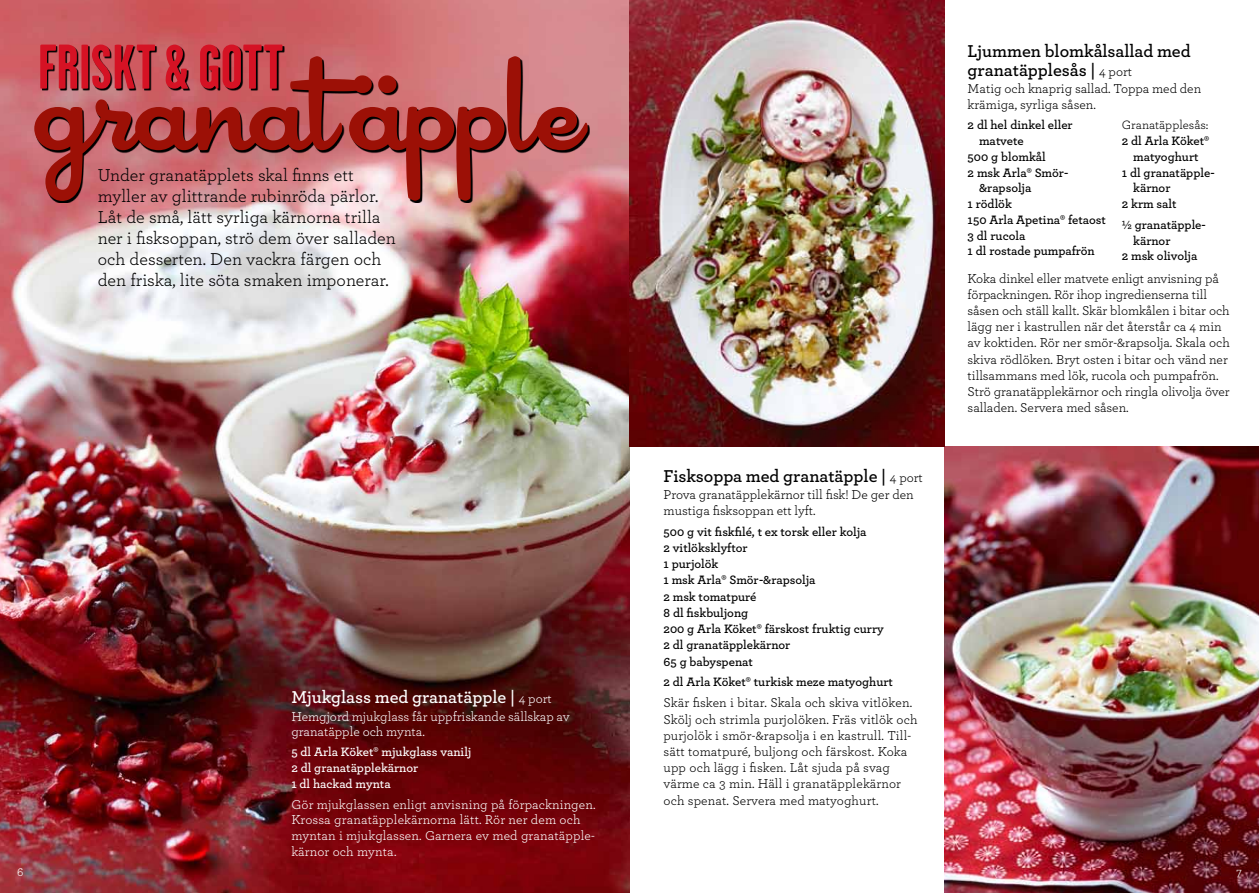
<style>
.page{position:relative;width:1259px;height:893px;background:#fff}
.page>*{position:absolute;margin:0;border:0;box-sizing:border-box;transform-origin:0 0}
.t1{font:147px "Cocktail Shaker";color:#9c1006}
.t2{font:700 63px "Garage Gothic";color:#d51224}
.t3{font:18px/21px "Archer";color:#000}
.t4{font:600 18px/18.8px "Archer";color:#000}
.t5{font:600 18px "Archer";color:#fff}
.t6{font:13.5px/16.2px "Archer";color:#000}
.t7{font:13.5px/15.6px "Archer";color:#fff}
.t8{font:600 12.75px/16.2px "Archer";color:#000}
.t9{font:600 12.75px/15.8px "Archer";color:#fff}
.t10{font:12.75px "Archer";color:#000}
.t11{font:12.3px "Archer";color:#fff}
.s1{font-weight:400;font-size:13.5px}
</style>
<div class="page">
<img style="left:0;top:0;width:629px;height:893px">
<svg style="left:42px;top:46px;width:242px;height:12px;background:#59292a"></svg>
<img style="left:944px;top:446px;width:315px;height:447px">
<img style="left:629px;top:0;width:315px;height:446px">
<svg style="left:36px;top:58px;width:554px;height:145px;background:#97595c"></svg>
<h2 class="t2" style="left:38px;top:28px;width:247px">FRISKT &amp; GOTT</h2>
<h1 class="t1" style="left:36px;top:20px;width:546px">granatäpple</h1>
<h3 class="t3" style="left:98px;top:164px;width:299px">Under granatäpplets skal finns ett myller av glittrande rubinröda pärlor.<br>Låt de små, lätt syrliga kärnorna trilla ner i fisksoppan, strö dem över salladen och desserten. Den vackra färgen och den friska, lite söta smaken imponerar.</h3>
<h3 class="t5" style="left:291px;top:684px;width:262px">Mjukglass med granatäpple | <span class="s1">4 port</span></h3>
<p class="t7" style="left:291px;top:708px;width:280px">Hemgjord mjukglass får uppfriskande sällskap av granatäpple och mynta.</p>
<p class="t9" style="left:291px;top:743px;width:181px">5 dl Arla Köket® mjukglass vanilj<br>2 dl granatäpplekärnor<br>1 dl hackad mynta</p>
<p class="t7" style="left:291px;top:796px;width:306px">Gör mjukglassen enligt anvisning på förpackningen.<br>Krossa granatäpplekärnorna lätt. Rör ner dem och myntan i mjukglassen. Garnera ev med granatäpple&shy;kärnor och mynta.</p>
<h3 class="t4" style="left:663px;top:466px;width:261px">Fisksoppa med granatäpple | <span class="s1">4 port</span></h3>
<p class="t6" style="left:663px;top:486px;width:252px">Prova granatäpplekärnor till fisk! De ger den mustiga fisksoppan ett lyft.</p>
<p class="t8" style="left:663px;top:523px;width:222px">500 g vit fiskfilé, t ex torsk eller kolja<br>2 vitlöksklyftor<br>1 purjolök<br>1 msk Arla® Smör-&amp;rapsolja<br>2 msk tomatpuré<br>8 dl fiskbuljong<br>200 g Arla Köket® färskost fruktig curry<br>2 dl granatäpplekärnor<br>65 g babyspenat</p>
<p class="t8" style="left:663px;top:673px;width:231px">2 dl Arla Köket® turkisk meze matyoghurt</p>
<p class="t6" style="left:663px;top:694px;width:255px">Skär fisken i bitar. Skala och skiva vitlöken.<br>Skölj och strimla purjolöken. Fräs vitlök och purjolök i smör-&amp;rapsolja i en kastrull. Till&shy;sätt tomatpuré, buljong och färskost. Koka upp och lägg i fisken. Låt sjuda på svag värme ca 3 min. Häll i granatäpplekärnor och spenat. Servera med matyoghurt.</p>
<h3 class="t4" style="left:967px;top:40px;width:225px">Ljummen blomkålsallad med granatäpplesås | <span class="s1">4 port</span></h3>
<p class="t6" style="left:967px;top:79px;width:235px">Matig och knaprig sallad. Toppa med den krämiga, syrliga såsen.</p>
<p class="t8" style="left:967px;top:116px;width:107px">2 dl hel dinkel eller</p>
<p class="t8" style="left:979px;top:132px;width:46px">matvete</p>
<p class="t8" style="left:967px;top:148px;width:80px">500 g blomkål</p>
<p class="t8" style="left:967px;top:163px;width:102px">2 msk Arla® Smör-</p>
<p class="t8" style="left:979px;top:179px;width:54px">&amp;rapsolja</p>
<p class="t8" style="left:967px;top:195px;width:46px">1 rödlök</p>
<p class="t8" style="left:967px;top:211px;width:140px">150 Arla Apetina® fetaost</p>
<p class="t8" style="left:967px;top:226px;width:59px">3 dl rucola</p>
<p class="t8" style="left:967px;top:242px;width:129px">1 dl rostade pumpafrön</p>
<p class="t6" style="left:967px;top:269px;width:264px">Koka dinkel eller matvete enligt anvisning på förpackningen. Rör ihop ingredienserna till såsen och ställ kallt. Skär blomkålen i bitar och lägg ner i kastrullen när det återstår ca 4 min av koktiden. Rör ner smör-&amp;rapsolja. Skala och skiva rödlöken. Bryt osten i bitar och vänd ner tillsammans med lök, rucola och pumpafrön.<br>Strö granatäpplekärnor och ringla olivolja över salladen. Servera med såsen.</p>
<p class="t10" style="left:1121px;top:116px;width:88px">Granatäpplesås:</p>
<p class="t8" style="left:1121px;top:132px;width:89px">2 dl Arla Köket®</p>
<p class="t8" style="left:1133px;top:148px;width:67px">matyoghurt</p>
<p class="t8" style="left:1121px;top:164px;width:94px">1 dl granatäpple-</p>
<p class="t8" style="left:1133px;top:179px;width:39px">kärnor</p>
<p class="t8" style="left:1121px;top:195px;width:56px">2 krm salt</p>
<p class="t8" style="left:1121px;top:216px;width:85px">½ granatäpple-</p>
<p class="t8" style="left:1133px;top:232px;width:39px">kärnor</p>
<p class="t8" style="left:1121px;top:247px;width:77px">2 msk olivolja</p>
<p class="t11" style="left:17px;top:863px;width:8px">6</p>
<p class="t11" style="left:1236px;top:863px;width:7px">7</p>
</div>
